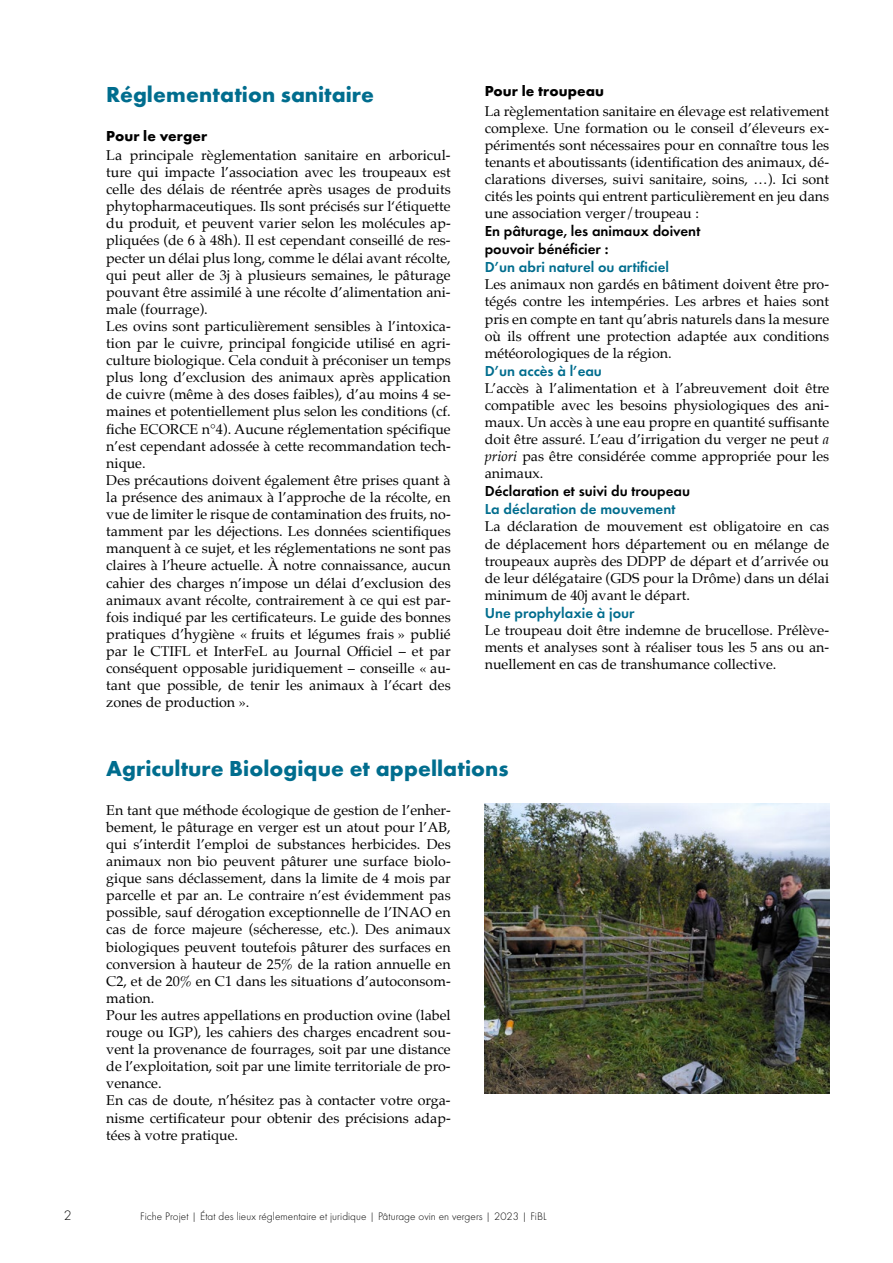
<style>
.page{position:relative;width:893px;height:1263px;background:#fff}
.page>*{position:absolute;margin:0;border:0;box-sizing:border-box;transform-origin:0 0}
.t1{font:700 22.5px "Function Pro";color:#006d8e}
.t2{font:600 15px "Function Pro";color:#006d8e}
.t3{font:600 15px/18px "Function Pro";color:#000}
.t4{font:700 15px "Function Pro";letter-spacing:.005em;color:#000}
.t5{font:14.25px/17.1px "Palatino";color:#000;text-align:justify}
.t6{font:300 14.25px "Function Pro";color:#000}
.t7{font:300 11.25px "Function Pro";letter-spacing:.005em;color:#000}
.s1{font-style:italic}
</style>
<div class="page">
<img style="left:485px;top:803px;width:344px;height:290px">
<h1 class="t1" style="left:106px;top:81px;width:269px">Réglementation sanitaire</h1>
<p class="t4" style="left:106px;top:127px;width:102px">Pour le verger</p>
<p class="t5" style="left:106px;top:146px;width:346px;text-align:left">La principale règlementation sanitaire en arboricul&shy;ture qui impacte l’association avec les troupeaux est celle des délais de réentrée après usages de produits phytopharmaceutiques. Ils sont précisés sur l‘étiquette du produit, et peuvent varier selon les molécules ap&shy;pliquées (de 6 à 48h). Il est cependant conseillé de res&shy;pecter un délai plus long, comme le délai avant récolte, qui peut aller de 3j à plusieurs semaines, le pâturage pouvant être assimilé à une récolte d’alimentation ani&shy;male (fourrage).<br>Les ovins sont particulièrement sensibles à l’intoxica&shy;tion par le cuivre, principal fongicide utilisé en agri&shy;culture biologique. Cela conduit à préconiser un temps plus long d’exclusion des animaux après application de cuivre (même à des doses faibles), d’au moins 4 se&shy;maines et potentiellement plus selon les conditions (cf. fiche ECORCE n°4). Aucune réglementation spécifique n’est cependant adossée à cette recommandation tech&shy;nique.<br>Des précautions doivent également être prises quant à la présence des animaux à l’approche de la récolte, en vue de limiter le risque de contamination des fruits, no&shy;tamment par les déjections. Les données scientifiques manquent à ce sujet, et les réglementations ne sont pas claires à l’heure actuelle. À notre connaissance, aucun cahier des charges n’impose un délai d’exclusion des animaux avant récolte, contrairement à ce qui est par&shy;fois indiqué par les certificateurs. Le guide des bonnes pratiques d’hygiène « fruits et légumes frais » publié par le CTIFL et InterFeL au Journal Officiel – et par conséquent opposable juridiquement – conseille « au&shy;tant que possible, de tenir les animaux à l’écart des zones de production ».</p>
<p class="t4" style="left:485px;top:82px;width:121px">Pour le troupeau</p>
<p class="t5" style="left:485px;top:102px;width:346px">La règlementation sanitaire en élevage est relativement complexe. Une formation ou le conseil d’éleveurs ex&shy;périmentés sont nécessaires pour en connaître tous les tenants et aboutissants (identification des animaux, dé&shy;clarations diverses, suivi sanitaire, soins, …). Ici sont cités les points qui entrent particulièrement en jeu dans une association verger/troupeau :</p>
<p class="t3" style="left:485px;top:222px;width:217px">En pâturage, les animaux doivent pouvoir bénéficier :</p>
<p class="t2" style="left:485px;top:258px;width:186px">D’un abri naturel ou artificiel</p>
<p class="t5" style="left:485px;top:276px;width:346px">Les animaux non gardés en bâtiment doivent être pro&shy;tégés contre les intempéries. Les arbres et haies sont pris en compte en tant qu’abris naturels dans la mesure où ils offrent une protection adaptée aux conditions météorologiques de la région.</p>
<p class="t2" style="left:485px;top:362px;width:119px">D’un accès à l’eau</p>
<p class="t5" style="left:485px;top:379px;width:346px">L’accès à l’alimentation et à l’abreuvement doit être compatible avec les besoins physiologiques des ani&shy;maux. Un accès à une eau propre en quantité suffisante doit être assuré. L’eau d’irrigation du verger ne peut <span class="s1">a priori</span> pas être considérée comme appropriée pour les animaux.</p>
<p class="t3" style="left:485px;top:482px;width:207px">Déclaration et suivi du troupeau</p>
<p class="t2" style="left:485px;top:500px;width:192px">La déclaration de mouvement</p>
<p class="t5" style="left:485px;top:518px;width:346px">La déclaration de mouvement est obligatoire en cas de déplacement hors département ou en mélange de troupeaux auprès des DDPP de départ et d’arrivée ou de leur délégataire (GDS pour la Drôme) dans un délai minimum de 40j avant le départ.</p>
<p class="t2" style="left:485px;top:604px;width:151px">Une prophylaxie à jour</p>
<p class="t5" style="left:485px;top:621px;width:346px">Le troupeau doit être indemne de brucellose. Prélève&shy;ments et analyses sont à réaliser tous les 5 ans ou an&shy;nuellement en cas de transhumance collective.</p>
<h1 class="t1" style="left:106px;top:755px;width:404px">Agriculture Biologique et appellations</h1>
<p class="t5" style="left:106px;top:801px;width:346px;text-align:left">En tant que méthode écologique de gestion de l’enher&shy;bement, le pâturage en verger est un atout pour l’AB, qui s’interdit l’emploi de substances herbicides. Des animaux non bio peuvent pâturer une surface biolo&shy;gique sans déclassement, dans la limite de 4 mois par parcelle et par an. Le contraire n’est évidemment pas possible, sauf dérogation exceptionnelle de l’INAO en cas de force majeure (sécheresse, etc.). Des animaux biologiques peuvent toutefois pâturer des surfaces en conversion à hauteur de 25% de la ration annuelle en C2, et de 20% en C1 dans les situations d’autoconsom&shy;mation.<br>Pour les autres appellations en production ovine (label rouge ou IGP), les cahiers des charges encadrent sou&shy;vent la provenance de fourrages, soit par une distance de l’exploitation, soit par une limite territoriale de pro&shy;venance.<br>En cas de doute, n’hésitez pas à contacter votre orga&shy;nisme certificateur pour obtenir des précisions adap&shy;tées à votre pratique.</p>
<p class="t6" style="left:64px;top:1207px;width:9px">2</p>
<p class="t7" style="left:140px;top:1210px;width:408px">Fiche Projet | État des lieux réglementaire et juridique | Pâturage ovin en vergers | 2023 | FiBL</p>
</div>
